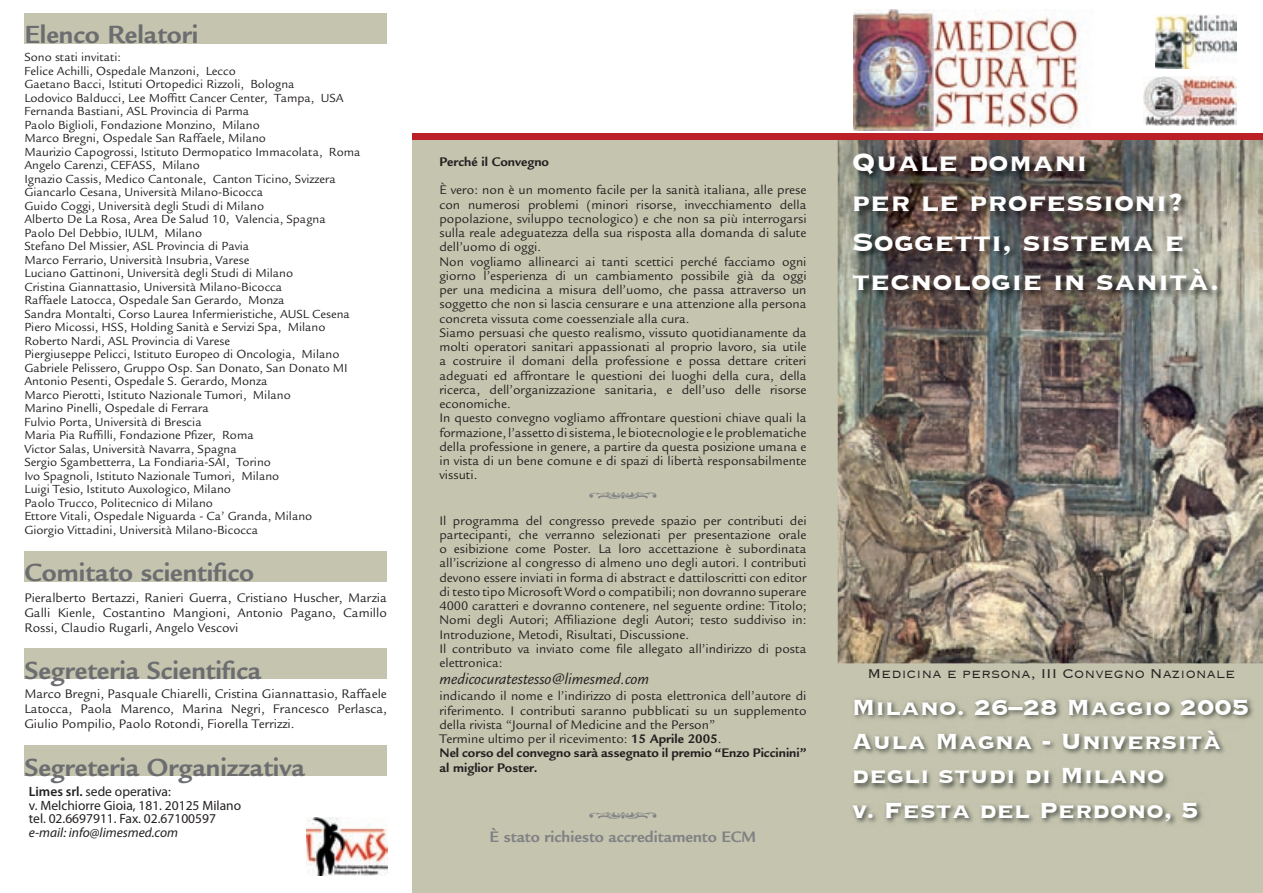
<style>
.page{position:relative;width:1263px;height:893px;background:#fff}
.page>*{position:absolute;margin:0;border:0;box-sizing:border-box;transform-origin:0 0}
.t1{font:700 33px/39.6px "Copperplate";color:#fff}
.t2{font:700 28.5px/34.2px "Copperplate";color:#fff}
.t3{font:700 27px "Legacy Sans";color:#6c6d70}
.t4{font:300 16.5px "Copperplate";color:#231f20}
.t5{font:700 16.5px "Legacy Sans";color:#808285}
.t6{font:italic 16.5px "Legacy Sans";color:#231f20}
.t7{font:13.5px/14.2px "Legacy Sans";color:#231f20}
.t8{font:13.5px/13.5px "Myriad Pro";color:#231f20}
.t9{font:italic 13.5px "Myriad Pro";color:#231f20}
.t10{font:700 13.5px "Legacy Sans";color:#231f20}
.t11{font:12.75px/13.5px "Legacy Sans";color:#231f20}
.s1{font-weight:600}
.s2{font-weight:700}
</style>
<div class="page">
<div style="left:412px;top:136px;width:851px;height:757px;background:#c5c4ae"></div>
<img style="left:853px;top:10px;width:232px;height:120px">
<img style="left:1144px;top:77px;width:92px;height:49px">
<img style="left:1155px;top:15px;width:81px;height:53px">
<img style="left:838px;top:139px;width:425px;height:524px">
<img style="left:852px;top:153px;width:374px;height:146px">
<div style="left:412px;top:133px;width:851px;height:6px;background:#bb2026"></div>
<img style="left:852px;top:698px;width:401px;height:127px">
<div style="left:24px;top:13px;width:363px;height:30px;background:#c5c4ae"></div>
<div style="left:24px;top:551px;width:363px;height:30px;background:#c5c4ae"></div>
<div style="left:24px;top:649px;width:363px;height:30px;background:#c5c4ae"></div>
<div style="left:24px;top:746px;width:363px;height:30px;background:#c5c4ae"></div>
<img style="left:306px;top:818px;width:81px;height:58px">
<h3 class="t3" style="left:24px;top:19px;width:175px">Elenco Relatori</h3>
<p class="t11" style="left:24px;top:51px;width:338px">Sono stati invitati:<br>Felice Achilli, Ospedale Manzoni, Lecco<br>Gaetano Bacci, Istituti Ortopedici Rizzoli, Bologna<br>Lodovico Balducci, Lee Moffitt Cancer Center, Tampa, USA Fernanda Bastiani, ASL Provincia di Parma<br>Paolo Biglioli, Fondazione Monzino, Milano<br>Marco Bregni, Ospedale San Raffaele, Milano<br>Maurizio Capogrossi, Istituto Dermopatico Immacolata, Roma Angelo Carenzi, CEFASS, Milano<br>Ignazio Cassis, Medico Cantonale, Canton Ticino, Svizzera Giancarlo Cesana, Università Milano-Bicocca<br>Guido Coggi, Università degli Studi di Milano<br>Alberto De La Rosa, Area De Salud 10, Valencia, Spagna<br>Paolo Del Debbio, IULM, Milano<br>Stefano Del Missier, ASL Provincia di Pavia<br>Marco Ferrario, Università Insubria, Varese<br>Luciano Gattinoni, Università degli Studi di Milano<br>Cristina Giannattasio, Università Milano-Bicocca<br>Raffaele Latocca, Ospedale San Gerardo, Monza<br>Sandra Montalti, Corso Laurea Infermieristiche, AUSL Cesena Piero Micossi, HSS, Holding Sanità e Servizi Spa, Milano Roberto Nardi, ASL Provincia di Varese<br>Piergiuseppe Pelicci, Istituto Europeo di Oncologia, Milano Gabriele Pelissero, Gruppo Osp. San Donato, San Donato MI Antonio Pesenti, Ospedale S. Gerardo, Monza<br>Marco Pierotti, Istituto Nazionale Tumori, Milano<br>Marino Pinelli, Ospedale di Ferrara<br>Fulvio Porta, Università di Brescia<br>Maria Pia Ruffilli, Fondazione Pfizer, Roma<br>Victor Salas, Università Navarra, Spagna<br>Sergio Sgambetterra, La Fondiaria-SAI, Torino<br>Ivo Spagnoli, Istituto Nazionale Tumori, Milano<br>Luigi Tesio, Istituto Auxologico, Milano<br>Paolo Trucco, Politecnico di Milano<br>Ettore Vitali, Ospedale Niguarda - Ca’ Granda, Milano<br>Giorgio Vittadini, Università Milano-Bicocca</p>
<h3 class="t3" style="left:24px;top:557px;width:231px">Comitato scientifico</h3>
<p class="t7" style="left:24px;top:590px;width:364px;line-height:15px;text-align:justify">Pieralberto Bertazzi, Ranieri Guerra, Cristiano Huscher, Marzia Galli Kienle, Costantino Mangioni, Antonio Pagano, Camillo Rossi, Claudio Rugarli, Angelo Vescovi</p>
<h3 class="t3" style="left:24px;top:655px;width:238px">Segreteria Scientifica</h3>
<p class="t7" style="left:24px;top:687px;width:364px;line-height:15px;text-align:justify">Marco Bregni, Pasquale Chiarelli, Cristina Giannattasio, Raffaele Latocca, Paola Marenco, Marina Negri, Francesco Perlasca, Giulio Pompilio, Paolo Rotondi, Fiorella Terrizzi.</p>
<h3 class="t3" style="left:24px;top:751px;width:282px">Segreteria Organizzativa</h3>
<p class="t8" style="left:29px;top:785px;width:214px"><span class="s1">Limes srl.</span> sede operativa:<br>v. Melchiorre Gioia, 181. 20125 Milano tel. 02.6697911. Fax. 02.67100597</p>
<p class="t9" style="left:29px;top:825px;width:151px">e-mail: info@limesmed.com</p>
<p class="t10" style="left:439px;top:154px;width:111px">Perché il Convegno</p>
<p class="t7" style="left:439px;top:183px;width:369px">È vero: non è un momento facile per la sanità italiana, alle prese con numerosi problemi (minori risorse, invecchiamento della popolazione, sviluppo tecnologico) e che non sa più interrogarsi sulla reale adeguatezza della sua risposta alla domanda di salute dell’uomo di oggi.<br>Non vogliamo allinearci ai tanti scettici perché facciamo ogni giorno l’esperienza di un cambiamento possibile già da oggi per una medicina a misura dell’uomo, che passa attraverso un soggetto che non si lascia censurare e una attenzione alla persona concreta vissuta come coessenziale alla cura.<br>Siamo persuasi che questo realismo, vissuto quotidianamente da molti operatori sanitari appassionati al proprio lavoro, sia utile a costruire il domani della professione e possa dettare criteri adeguati ed affrontare le questioni dei luoghi della cura, della ricerca, dell’organizzazione sanitaria, e dell’uso delle risorse economiche.<br>In questo convegno vogliamo affrontare questioni chiave quali la formazione, l’assetto di sistema, le biotecnologie e le problematiche della professione in genere, a partire da questa posizione umana e in vista di un bene comune e di spazi di libertà responsabilmente vissuti.</p>
<p class="t7" style="left:439px;top:513px;width:369px">Il programma del congresso prevede spazio per contributi dei partecipanti, che verranno selezionati per presentazione orale o esibizione come Poster. La loro accettazione è subordinata all’iscrizione al congresso di almeno uno degli autori. I contributi devono essere inviati in forma di abstract e dattiloscritti con editor di testo tipo Microsoft Word o compatibili; non dovranno superare 4000 caratteri e dovranno contenere, nel seguente ordine: Titolo; Nomi degli Autori; Affiliazione degli Autori; testo suddiviso in:<br>Introduzione, Metodi, Risultati, Discussione.<br>Il contributo va inviato come file allegato all’indirizzo di posta elettronica:</p>
<p class="t6" style="left:439px;top:670px;width:211px">medicocuratestesso@limesmed.com</p>
<p class="t7" style="left:439px;top:689px;width:369px">indicando il nome e l’indirizzo di posta elettronica dell’autore di riferimento. I contributi saranno pubblicati su un supplemento della rivista “Journal of Medicine and the Person”<br>Termine ultimo per il ricevimento: <span class="s2">15 Aprile 2005</span>.<br><span class="s2">Nel corso del convegno sarà assegnato il premio “Enzo Piccinini” al miglior Poster.</span></p>
<p class="t5" style="left:490px;top:827px;width:268px">È stato richiesto accreditamento ECM</p>
<h1 class="t1" style="left:852px;top:141px;width:369px">Quale domani<br>per le professioni?<br>Soggetti, sistema e tecnologie in sanità.</h1>
<p class="t4" style="left:867px;top:663px;width:369px">Medicina e persona, III Convegno Nazionale</p>
<h2 class="t2" style="left:852px;top:688px;width:399px">Milano. 26–28 Maggio 2005<br>Aula Magna - Università degli studi di Milano<br>v. Festa del Perdono, 5</h2>
</div>
